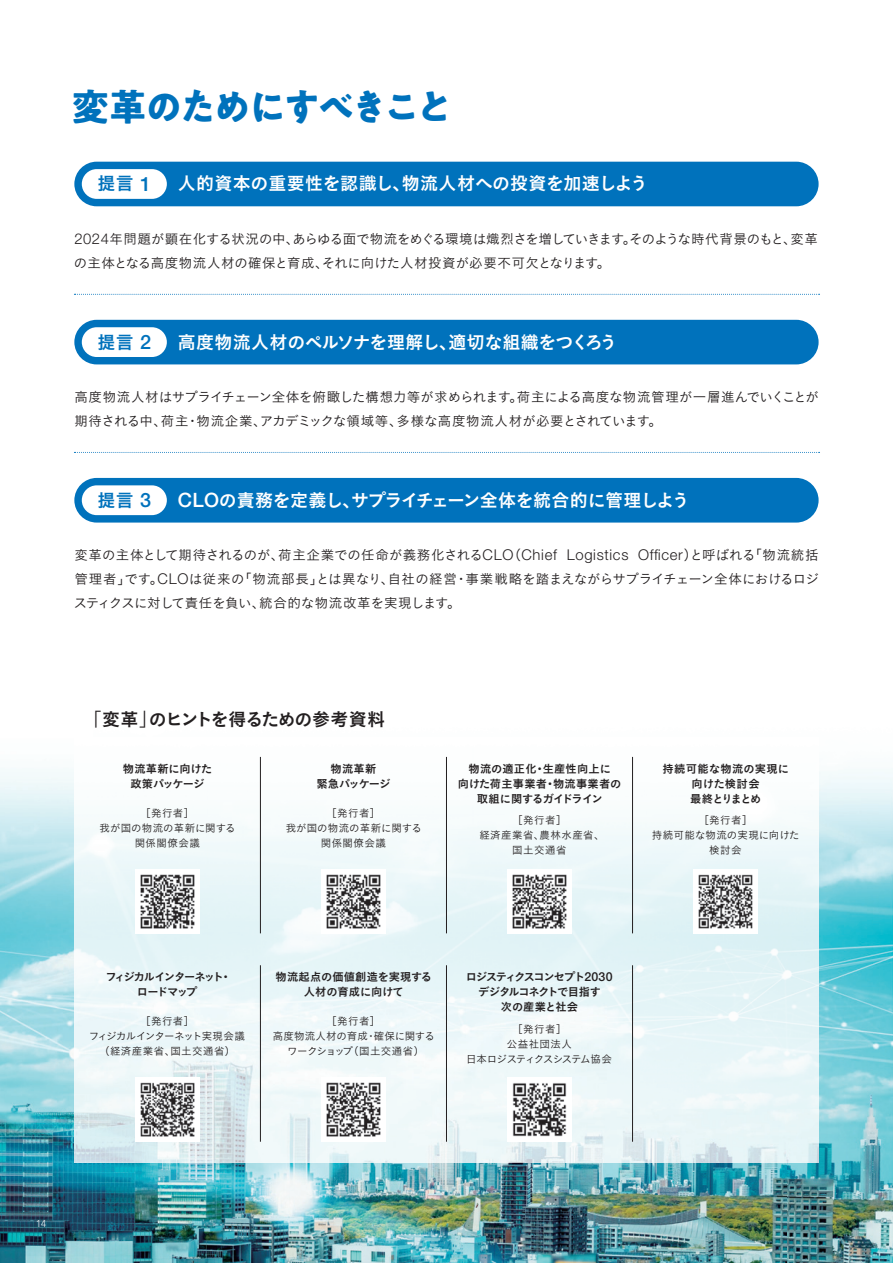
<style>
.page{position:relative;width:893px;height:1263px;background:#fff}
.page>*{position:absolute;margin:0;border:0;box-sizing:border-box;transform-origin:0 0}
.t1{font:37.5px "PA1 Gothic Std Bold 90 msp RKSJ H";letter-spacing:-.085em;color:#0072bc}
.t2{font:18px "Koburina Go Std N W6 90 msp RKSJ H";letter-spacing:-.02em;color:#fff}
.t3{font:18px "Koburina Go Std N W6 90 msp RKSJ H";letter-spacing:.005em;color:#fff}
.t4{font:18px "Koburina Go Std N W6 90 msp RKSJ H";letter-spacing:-.06em;color:#231f20}
.t5{font:18px "Koburina Go Std N W6 90 msp RKSJ H";color:#0072bc}
.t6{font:13.5px/24px "Koburina Go Std N W3 90 msp RKSJ H";letter-spacing:-.015em;color:#231f20}
.t7{font:11.25px/15px "Koburina Go Std N W6 90 msp RKSJ H";letter-spacing:-.02em;color:#231f20;text-align:center}
.t8{font:11.25px/15px "Koburina Go Std N W6 90 msp RKSJ H";letter-spacing:.005em;color:#231f20;text-align:center}
.t9{font:11.25px/15px "Koburina Go Std N W6 90 msp RKSJ H";letter-spacing:-.095em;color:#231f20;text-align:center}
.t10{font:11.25px/15px "Koburina Go Std N W6 90 msp RKSJ H";letter-spacing:.01em;color:#231f20;text-align:center}
.t11{font:11.25px/15px "Koburina Go Std N W6 90 msp RKSJ H";letter-spacing:-.13em;color:#231f20;text-align:center}
.t12{font:10.5px/15px "Koburina Go Std N W3 90 msp RKSJ H";letter-spacing:.02em;color:#231f20;text-align:center}
.t13{font:10.5px/15px "Koburina Go Std N W3 90 msp RKSJ H";letter-spacing:.04em;color:#231f20;text-align:center}
.t14{font:10.5px/15px "Koburina Go Std N W3 90 msp RKSJ H";letter-spacing:-.02em;color:#231f20;text-align:center}
.t15{font:300 9.75px "Avenir LT Std";color:#fff}
.s1{font-family:"Helvetica Neue LT Std";font-weight:500;font-size:19.8px}
.s2{font-family:"Helvetica Neue LT Std";font-weight:300;font-size:14.85px}
.s3{font-family:"Gothic BBB Pro Medium 90 msp RKSJ H"}
.s4{font-family:"Helvetica Neue LT Std";font-weight:500;font-size:12.3px}
</style>
<div class="page">
<div style="left:74px;top:478px;width:744px;height:45px;background:#0072bc;border-radius:22px"></div>
<div style="left:82px;top:485px;width:85px;height:30px;background:#fff;border-radius:15px"></div>
<img style="left:0;top:768px;width:93px;height:495px">
<img style="left:787px;top:768px;width:106px;height:495px">
<img style="left:93px;top:1163px;width:694px;height:100px">
<img style="left:74px;top:756px;width:744px;height:407px">
<div style="left:74px;top:162px;width:744px;height:44px;background:#0072bc;border-radius:22px"></div>
<img style="left:136px;top:870px;width:63px;height:63px">
<img style="left:322px;top:870px;width:63px;height:63px">
<img style="left:508px;top:870px;width:63px;height:63px">
<img style="left:136px;top:1078px;width:63px;height:64px">
<img style="left:694px;top:870px;width:63px;height:63px">
<img style="left:322px;top:1078px;width:63px;height:64px">
<img style="left:508px;top:1078px;width:63px;height:64px">
<hr style="left:632px;top:757px;width:1px;height:176px;background:#231f20">
<hr style="left:446px;top:757px;width:1px;height:176px;background:#231f20">
<hr style="left:260px;top:757px;width:1px;height:176px;background:#231f20">
<hr style="left:632px;top:965px;width:1px;height:177px;background:#231f20">
<hr style="left:446px;top:965px;width:1px;height:177px;background:#231f20">
<hr style="left:260px;top:965px;width:1px;height:177px;background:#231f20">
<div style="left:82px;top:169px;width:85px;height:30px;background:#fff;border-radius:15px"></div>
<div style="left:74px;top:320px;width:744px;height:44px;background:#0072bc;border-radius:22px"></div>
<div style="left:82px;top:327px;width:85px;height:30px;background:#fff;border-radius:15px"></div>
<svg style="left:74px;top:294px;width:745px;height:1px"></svg>
<svg style="left:74px;top:452px;width:745px;height:1px"></svg>
<h1 class="t1" style="left:72px;top:93px;width:383px">変革のためにすべきこと</h1>
<h2 class="t5" style="left:98px;top:177px;width:55px">提言 <span class="s1">1</span></h2>
<h2 class="t3" style="left:178px;top:177px;width:472px">人的資本の重要性を認識し、物流人材への投資を加速しよう</h2>
<p class="t6" style="left:74px;top:228px;width:745px"><span class="s2">2024</span>年問題が顕在化する状況の中、あらゆる面で物流をめぐる環境は熾烈さを増していきます。そのような時代背景のもと、変革の主体となる高度物流人材の確保と育成、それに向けた人材投資が必要不可欠となります。</p>
<h2 class="t5" style="left:98px;top:335px;width:55px">提言 <span class="s1">2</span></h2>
<h2 class="t2" style="left:178px;top:335px;width:441px">高度物流人材のペルソナを理解し、適切な組織をつくろう</h2>
<p class="t6" style="left:74px;top:387px;width:746px">高度物流人材はサプライチェーン全体を俯瞰した構想力等が求められます。荷主による高度な物流管理が一層進んでいくことが期待される中、荷主・物流企業、アカデミックな領域等、多様な高度物流人材が必要とされています。</p>
<h2 class="t5" style="left:98px;top:493px;width:55px">提言 <span class="s1">3</span></h2>
<h2 class="t2" style="left:178px;top:493px;width:513px"><span class="s1">CLO</span>の責務を定義し、サプライチェーン全体を統合的に管理しよう</h2>
<p class="t6" style="left:74px;top:545px;width:747px;text-align:justify">変革の主体として期待されるのが、荷主企業での任命が義務化される<span class="s2">CLO</span>（<span class="s2">Chief Logistics Officer</span>）と呼ばれる「物流統括管理者」です。<span class="s2">CLO</span>は従来の「物流部長」とは異なり、自社の経営・事業戦略を踏まえながらサプライチェーン全体におけるロジスティクスに対して責任を負い、統合的な物流改革を実現します。</p>
<h2 class="t4" style="left:83px;top:712px;width:303px"><span class="s3">「</span>変革<span class="s3">」</span>のヒントを得るための参考資料</h2>
<p class="t7" style="left:123px;top:762px;width:91px">物流革新に向けた政策パッケージ</p>
<p class="t12" style="left:100px;top:807px;width:138px">［発行者］<br>我が国の物流の革新に関する関係閣僚会議</p>
<p class="t7" style="left:316px;top:762px;width:76px">物流革新<br>緊急パッケージ</p>
<p class="t12" style="left:286px;top:807px;width:138px">［発行者］<br>我が国の物流の革新に関する関係閣僚会議</p>
<p class="t8" style="left:458px;top:762px;width:165px">物流の適正化・生産性向上に<br>向けた荷主事業者・物流事業者の取組に関するガイドライン</p>
<p class="t13" style="left:479px;top:814px;width:127px">［発行者］<br>経済産業省、農林水産省、国土交通省</p>
<p class="t10" style="left:662px;top:762px;width:128px">持続可能な物流の実現に向けた検討会<br>最終とりまとめ</p>
<p class="t13" style="left:652px;top:814px;width:150px">［発行者］<br>持続可能な物流の実現に向けた検討会</p>
<p class="t11" style="left:105px;top:971px;width:127px">フィジカルインターネット・ロードマップ</p>
<p class="t13" style="left:89px;top:1015px;width:158px">［発行者］<br>フィジカルインターネット実現会議（経済産業省、国土交通省）</p>
<p class="t7" style="left:276px;top:971px;width:158px">物流起点の価値創造を実現する人材の育成に向けて</p>
<p class="t12" style="left:273px;top:1015px;width:164px">［発行者］<br>高度物流人材の育成・確保に関するワークショップ（国土交通省）</p>
<p class="t9" style="left:466px;top:971px;width:148px">ロジスティクスコンセプト<span class="s4">2030</span>デジタルコネクトで目指す<br>次の産業と社会</p>
<p class="t14" style="left:466px;top:1023px;width:147px">［発行者］<br>公益社団法人<br>日本ロジスティクスシステム協会</p>
<p class="t15" style="left:36px;top:1218px;width:12px">14</p>
</div>
